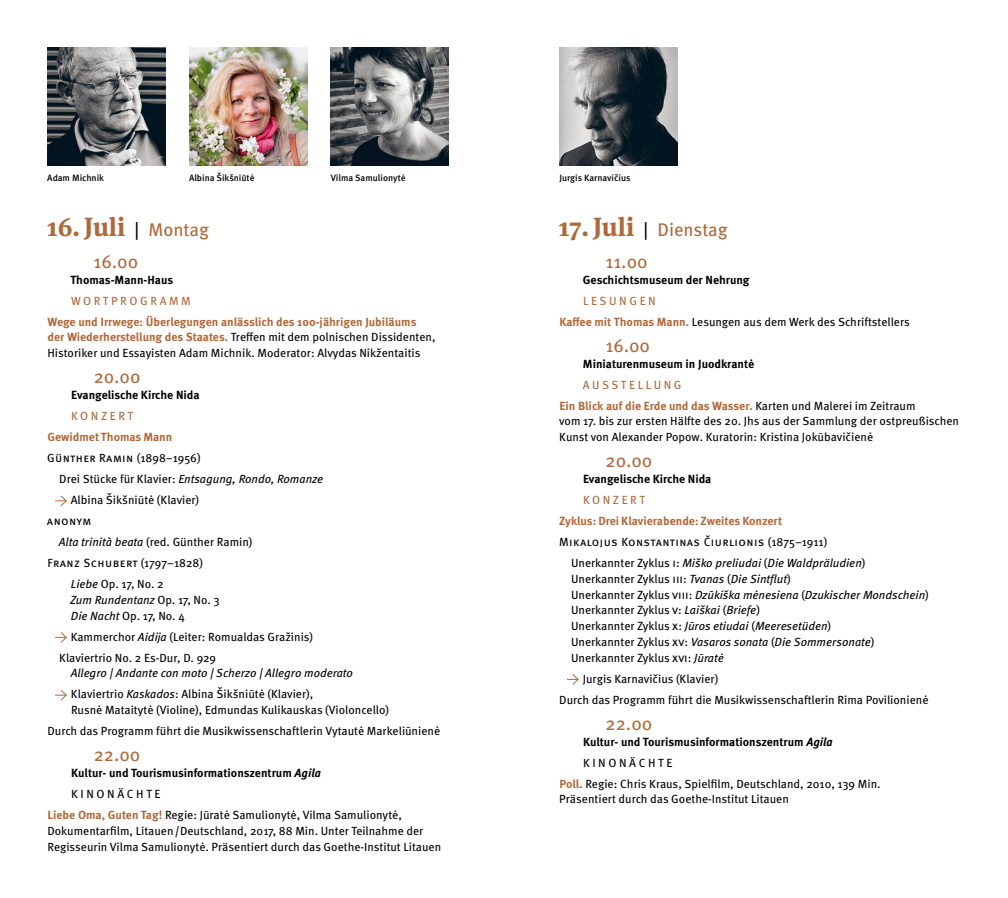
<style>
.page{position:relative;width:1008px;height:898px;background:#fff}
.page>*{position:absolute;margin:0;border:0;box-sizing:border-box;transform-origin:0 0}
.t1{font:700 26.25px "Meta Serif Pro";color:#ae693b}
.t2{font:18.3px/31.5px "Meta Pro";color:#ae693b}
.t3{font:11.85px/15.8px "Meta Pro";color:#000}
.t4{font:700 11.85px "Meta Pro";color:#000}
.t5{font:italic 11.85px/15.8px "Meta Pro";color:#000}
.t6{font:700 11.85px/21px "Meta Pro";color:#ae693b}
.t7{font:11.85px/21px "Meta Pro";letter-spacing:.025em;color:#000}
.t8{font:11.85px/21px "Meta Pro";letter-spacing:.21em;color:#000}
.t9{font:11.85px "Meta Pro";letter-spacing:.22em;color:#ae693b}
.t10{font:11.85px "Meta Pro";letter-spacing:.035em;color:#000}
.t11{font:11.85px "Meta Pro";letter-spacing:.02em;color:#000}
.t12{font:11.85px "Meta Pro";letter-spacing:.22em;color:#000}
.t13{font:500 9.15px "Meta Pro";color:#000}
.s1{font-family:"Meta Pro";font-weight:400;font-size:18.3px;color:#000}
.s2{font-family:"Meta Pro";font-weight:400;font-size:18.3px}
.s3{font-weight:700;color:#ae693b}
.s4{font-style:normal}
.s5{font-style:italic}
.s6{font-family:"Meta Serif Pro";font-weight:700;font-size:26.25px}
.s7{color:#000}
.s8{color:#ae693b}
.s9{font-weight:400}
.s10{font-weight:400;color:#000}
</style>
<div class="page">
<svg style="left:55px;top:495px;width:12px;height:11px"></svg>
<svg style="left:55px;top:632px;width:12px;height:11px"></svg>
<svg style="left:55px;top:690px;width:12px;height:11px"></svg>
<svg style="left:567px;top:674px;width:12px;height:11px"></svg>
<img style="left:559px;top:47px;width:118px;height:118px">
<img style="left:47px;top:47px;width:118px;height:118px">
<img style="left:189px;top:47px;width:118px;height:118px">
<img style="left:331px;top:47px;width:118px;height:118px">
<p class="t13" style="left:47px;top:172px;width:58px">Adam Michnik</p>
<p class="t13" style="left:189px;top:172px;width:67px">Albina Šikšniūtė</p>
<p class="t13" style="left:331px;top:172px;width:76px">Vilma Samulionytė</p>
<p class="t13" style="left:559px;top:172px;width:73px">Jurgis Karnavičius</p>
<h1 class="t1" style="left:47px;top:206px;width:164px">16. Juli <span class="s1">|</span> <span class="s2">Montag</span></h1>
<h2 class="t2" style="left:94px;top:246px;width:46px">16.00</h2>
<p class="t4" style="left:70px;top:272px;width:104px">Thomas-Mann-Haus</p>
<p class="t9" style="left:71px;top:293px;width:121px">WORTPROGRAMM</p>
<p class="t3" style="left:47px;top:314px;width:390px"><span class="s3">Wege und Irrwege: Überlegungen anlässlich des 100-jährigen Jubiläums der Wiederherstellung des Staates.</span> Treffen mit dem polnischen Dissidenten,<br>Historiker und Essayisten Adam Michnik. Moderator: Alvydas Nikžentaitis</p>
<h2 class="t2" style="left:94px;top:362px;width:48px">20.00</h2>
<p class="t4" style="left:71px;top:387px;width:130px">Evangelische Kirche Nida</p>
<p class="t9" style="left:71px;top:408px;width:63px">KONZERT</p>
<p class="t6" style="left:47px;top:427px;width:126px">Gewidmet Thomas Mann</p>
<p class="t11" style="left:47px;top:450px;width:155px">Günther Ramin (1898–1956)</p>
<p class="t5" style="left:59px;top:471px;width:265px"><span class="s4">Drei Stücke für Klavier:</span> Entsagung, Rondo, Romanze</p>
<p class="t3" style="left:71px;top:492px;width:130px">Albina Šikšniūtė (Klavier)</p>
<p class="t3" style="left:47px;top:513px;width:46px">anonym</p>
<p class="t3" style="left:59px;top:534px;width:195px"><span class="s5">Alta trinità beata</span> (red. Günther Ramin)</p>
<p class="t10" style="left:47px;top:555px;width:157px">Franz Schubert (1797–1828)</p>
<p class="t3" style="left:71px;top:576px;width:94px"><span class="s5">Liebe</span> Op. 17, No. 2</p>
<p class="t5" style="left:70px;top:592px;width:151px">Zum Rundentanz <span class="s4">Op. 17, No. 3<br></span>Die Nacht <span class="s4">Op. 17, No. 4</span></p>
<p class="t3" style="left:59px;top:626px;width:255px;line-height:21px;text-indent:12px">Kammerchor <span class="s5">Aidija</span> (Leiter: Romualdas Gražinis)<br>Klaviertrio No. 2 Es-Dur, D. 929</p>
<p class="t5" style="left:71px;top:663px;width:284px;line-height:21px">Allegro | Andante con moto | Scherzo | Allegro moderato<br><span class="s4">Klaviertrio</span> Kaskados<span class="s4">: Albina Šikšniūtė (Klavier),</span></p>
<p class="t3" style="left:47px;top:700px;width:394px;line-height:21px;text-indent:24px">Rusnė Mataitytė (Violine), Edmundas Kulikauskas (Violoncello)<br>Durch das Programm führt die Musikwissenschaftlerin Vytautė Markeliūnienė</p>
<h2 class="t2" style="left:94px;top:740px;width:48px">22.00</h2>
<p class="t4" style="left:71px;top:765px;width:251px">Kultur- und Tourismusinformationszentrum <span class="s5">Agila</span></p>
<p class="t12" style="left:71px;top:786px;width:91px">KINONÄCHTE</p>
<p class="t3" style="left:48px;top:807px;width:356px"><span class="s3">Liebe Oma, Guten Tag!</span> Regie: Jūratė Samulionytė, Vilma Samulionytė,</p>
<p class="t3" style="left:47px;top:823px;width:395px">Dokumentarfilm, Litauen<span class="s5">|</span>Deutschland, 2017, 88 Мin. Unter Teilnahme der<br>Regisseurin Vilma Samulionytė. Präsentiert durch das Goethe-Institut Litauen</p>
<h2 class="t2" style="left:605px;top:215px;width:124px;text-indent:-47px"><span class="s6">17. Juli</span> <span class="s7">|</span> Dienstag<br>11.00</h2>
<p class="t4" style="left:583px;top:272px;width:168px">Geschichtsmuseum der Nehrung</p>
<p class="t8" style="left:560px;top:290px;width:352px;text-indent:24px"><span class="s8">LESUNGEN<br></span><span class="s3">Kaffee mit Thomas Mann.</span> Lesungen aus dem Werk des Schriftstellers</p>
<h2 class="t2" style="left:605px;top:330px;width:46px">16.00</h2>
<p class="t4" style="left:583px;top:356px;width:173px">Miniaturenmuseum in Juodkrantė</p>
<p class="t6" style="left:559px;top:374px;width:358px;text-indent:23px"><span class="s9">AUSSTELLUNG<br></span>Ein Blick auf die Erde und das Wasser. <span class="s10">Karten und Malerei im Zeitraum</span></p>
<p class="t3" style="left:559px;top:414px;width:401px">vom 17. bis zur ersten Hälfte des 20. Jhs aus der Sammlung der ostpreußischen<br>Kunst von Alexander Popow. Kuratorin: Kristina Jokūbavičienė</p>
<h2 class="t2" style="left:606px;top:446px;width:48px">20.00</h2>
<p class="t4" style="left:583px;top:471px;width:130px">Evangelische Kirche Nida</p>
<p class="t9" style="left:583px;top:492px;width:63px">KONZERT</p>
<p class="t6" style="left:559px;top:511px;width:225px">Zyklus: Drei Klavierabende: Zweites Konzert</p>
<p class="t7" style="left:571px;top:532px;width:296px;text-indent:-12px">Mikalojus Konstantinas Čiurlionis (1875–1911)<br>Unerkannter Zyklus I : <span class="s5">Miško preliudai</span> (<span class="s5">Die Waldpräludien</span>)</p>
<p class="t3" style="left:571px;top:571px;width:359px">Unerkannter Zyklus III : <span class="s5">Tvanas</span> (<span class="s5">Die Sintflut</span>)<br>Unerkannter Zyklus VIII : <span class="s5">Dzūkiška mėnesiena</span> (<span class="s5">Dzukischer Mondschein</span>)<br>Unerkannter Zyklus V: <span class="s5">Laiškai</span> (<span class="s5">Briefe</span>)<br>Unerkannter Zyklus X: <span class="s5">Jūros etiudai</span> (<span class="s5">Meeresetüden</span>)<br>Unerkannter Zyklus XV: <span class="s5">Vasaros sonata</span> (<span class="s5">Die Sommersonate</span>)<br>Unerkannter Zyklus XVI : <span class="s5">Jūratė</span></p>
<p class="t3" style="left:559px;top:668px;width:371px;line-height:21px;text-indent:23px">Jurgis Karnavičius (Klavier)<br>Durch das Programm führt die Musikwissenschaftlerin Rima Povilionienė</p>
<h2 class="t2" style="left:606px;top:708px;width:48px">22.00</h2>
<p class="t4" style="left:583px;top:734px;width:251px">Kultur- und Tourismusinformationszentrum <span class="s5">Agila</span></p>
<p class="t12" style="left:583px;top:755px;width:91px">KINONÄCHTE</p>
<p class="t3" style="left:560px;top:776px;width:323px"><span class="s3">Poll.</span> Regie: Chris Kraus, Spielfilm, Deutschland, 2010, 139 Мin.</p>
<p class="t3" style="left:559px;top:792px;width:231px">Präsentiert durch das Goethe-Institut Litauen</p>
</div>
